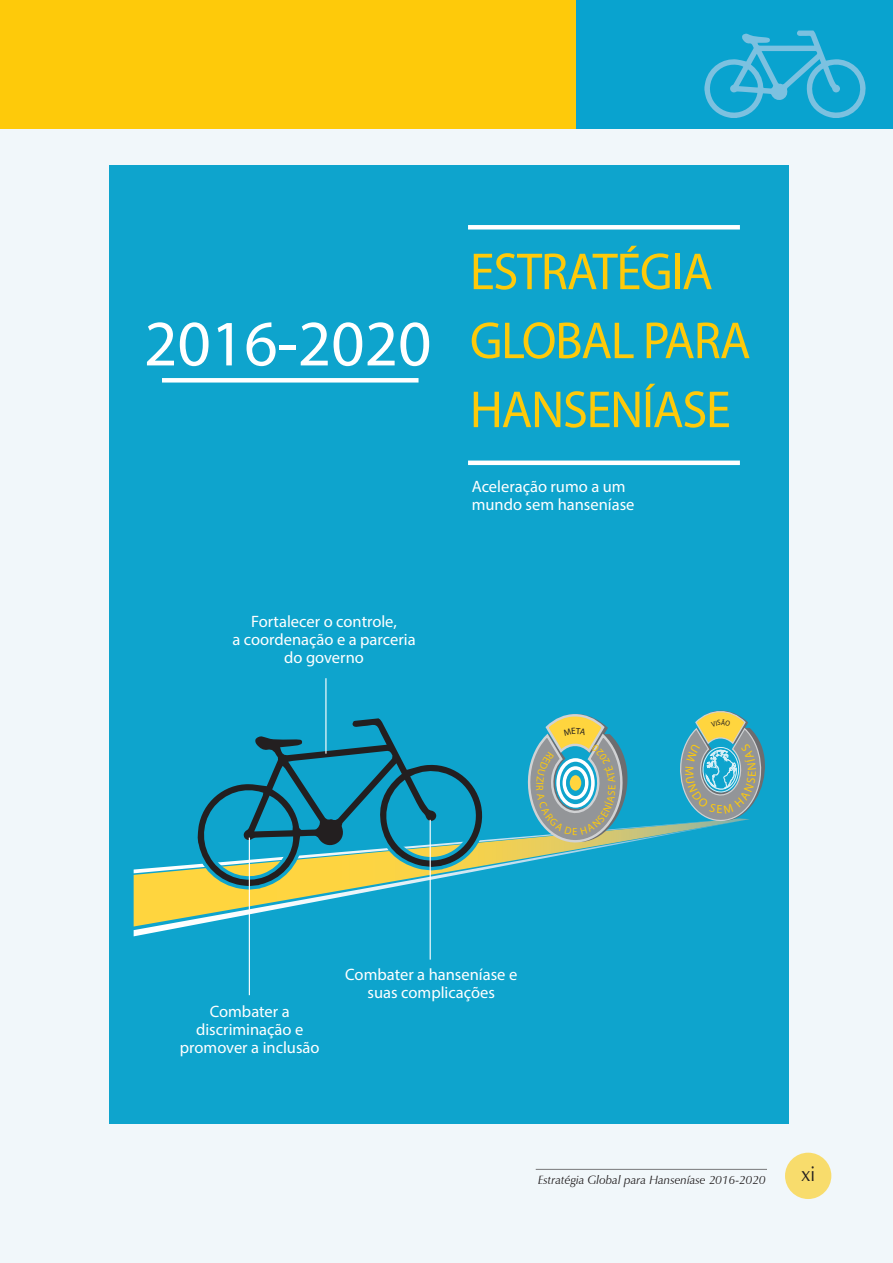
<style>
.page{position:relative;width:893px;height:1263px;background:#f1f7fa}
.page>*{position:absolute;margin:0;border:0;box-sizing:border-box;transform-origin:0 0}
.t1{font:65.1px "Myriad Pro";color:#fff}
.t2{font:52.5px/69px "Myriad Pro";letter-spacing:-.025em;color:#feca0a;scale:.96 1}
.t3{font:21px "Zapf Humanist 601 BT";color:#231f20;scale:.9 1}
.t4{font:16.5px/18px "Myriad Pro";color:#fff;text-align:center}
.t5{font:italic 12px "Zapf Humanist 601 BT";color:#231f20}
</style>
<div class="page">
<div style="left:0;top:0;width:893px;height:128px;background:#feca0a"></div>
<div style="left:577px;top:0;width:316px;height:128px;background:#09a3cf"></div>
<div style="left:785px;top:1153px;width:46px;height:46px;background:#f8dc6c;border-radius:50%"></div>
<svg style="left:704px;top:31px;width:162px;height:87px"></svg>
<hr style="left:536px;top:1169px;width:231px;height:1px;background:#231f20">
<div style="left:110px;top:165px;width:679px;height:959px;background:#0ea4cd"></div>
<img style="left:134px;top:873px;width:296px;height:63px">
<img style="left:134px;top:824px;width:541px;height:49px">
<svg style="left:192px;top:713px;width:297px;height:178px"></svg>
<hr style="left:430px;top:820px;width:1px;height:140px;background:#fff">
<hr style="left:249px;top:837px;width:1px;height:158px;background:#fff">
<hr style="left:325px;top:678px;width:1px;height:76px;background:#fff">
<div style="left:162px;top:378px;width:256px;height:5px;background:#fff"></div>
<hr style="left:468px;top:461px;width:272px;height:4px;background:#fff">
<div style="left:468px;top:225px;width:272px;height:5px;background:#fff"></div>
<svg style="left:675px;top:710px;width:90px;height:124px"></svg>
<svg style="left:523px;top:714px;width:133px;height:159px"></svg>
<h1 class="t1" style="left:144px;top:303px;width:289px">2016-2020</h1>
<p class="t4" style="left:232px;top:613px;width:185px">Fortalecer o controle,<br>a coordenação e a parceria do governo</p>
<h2 class="t2" style="left:470px;top:236px;width:294px">ESTRATÉGIA<br>GLOBAL PARA<br>HANSENÍASE</h2>
<p class="t4" style="left:472px;top:478px;width:164px;text-align:left">Aceleração rumo a um mundo sem hanseníase</p>
<p class="t4" style="left:180px;top:1002px;width:141px">Combater a discriminação e promover a inclusão</p>
<p class="t4" style="left:345px;top:965px;width:174px">Combater a hanseníase e suas complicações</p>
<p class="t5" style="left:538px;top:1172px;width:229px">Estratégia Global para Hanseníase 2016-2020</p>
<p class="t3" style="left:802px;top:1160px;width:17px">xi</p>
</div>
